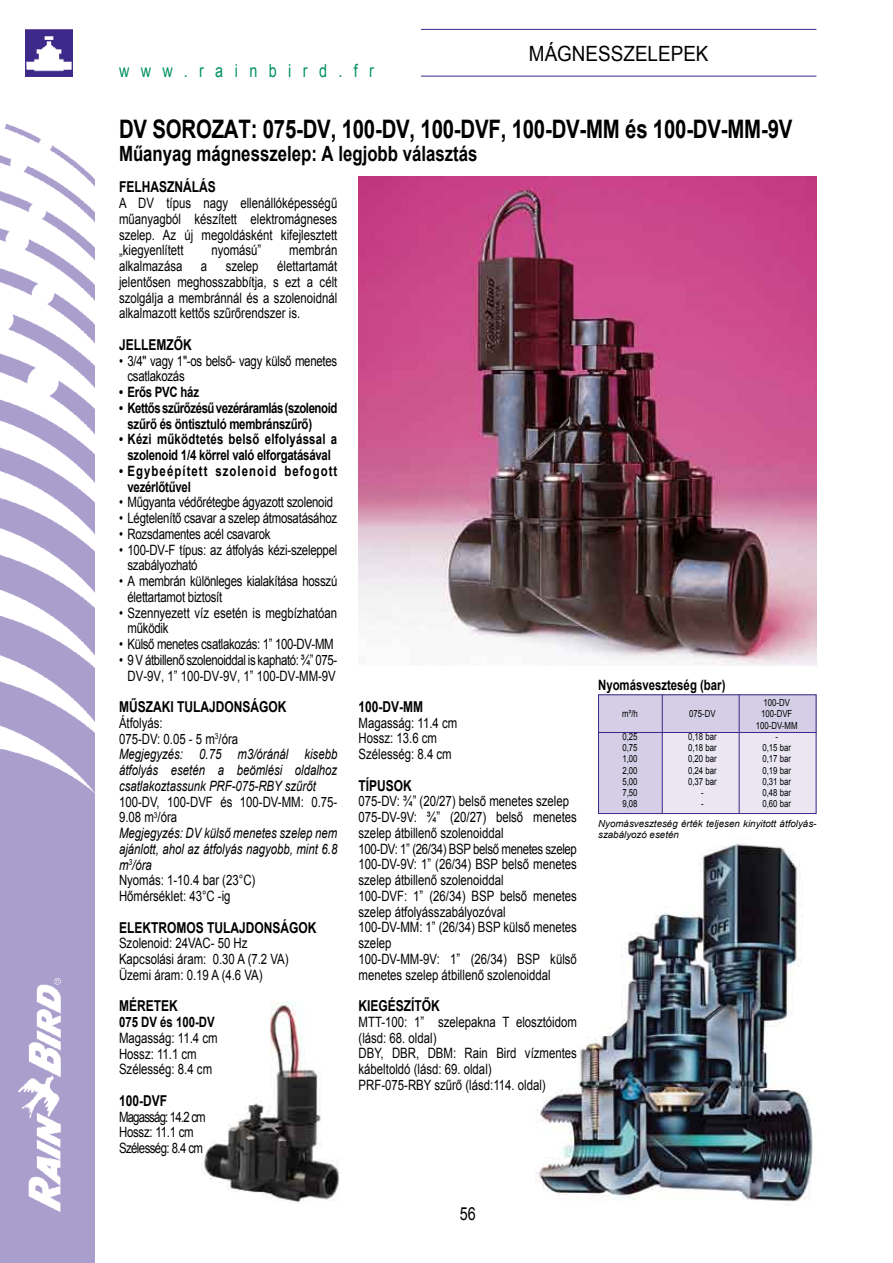
<style>
.page{position:relative;width:893px;height:1263px;background:#fff}
.page>*{position:absolute;margin:0;border:0;box-sizing:border-box;transform-origin:0 0}
.t1{font:700 25.5px "Arial";letter-spacing:-.01em;color:#000;scale:.8 1}
.t2{font:700 21px "Arial";color:#000;scale:.8 1}
.t3{font:21px "Arial";color:#000;scale:.9 1}
.t4{font:18px "Arial";letter-spacing:.795em;color:#00915c;scale:.8 1}
.t5{font:18px "Arial";color:#000;scale:.8 1}
.t6{font:700 15px "Arial";color:#000;scale:.8 1}
.t7{font:14.25px/15.8px "Arial";color:#000;scale:.8 1}
.t8{font:14.25px/15.8px "Arial";letter-spacing:-.02em;color:#000;scale:.8 1}
.t9{font:700 14.25px/15.8px "Arial";letter-spacing:-.02em;color:#000;scale:.8 1}
.t10{font:italic 14.25px/15.8px "Arial";color:#000;scale:.8 1}
.t11{font:14.25px/15.8px "Arial";letter-spacing:-.03em;color:#000;text-align:center;scale:.8 1}
.t12{font:700 14.25px/15.8px "Arial";letter-spacing:.095em;color:#000;scale:.8 1}
.t13{font:14.25px/15.8px "Arial";letter-spacing:-.05em;color:#000;scale:.8 1}
.t14{font:700 14.25px "Arial";color:#000;scale:.8 1}
.t15{font:9.75px/11.2px "Arial";color:#000;text-align:center;scale:.8 1}
.t16{font:italic 9.75px/11.2px "Arial";color:#000}
.s1{font-style:normal}
.s2{font-style:italic}
</style>
<div class="page">
<img style="left:359px;top:176px;width:457px;height:489px">
<img style="left:535px;top:841px;width:278px;height:361px">
<div style="left:598px;top:694px;width:218px;height:119px;background:#d4cfe6"></div>
<div style="left:662px;top:733px;width:154px;height:80px;background:#eae7f3"></div>
<div style="left:598px;top:694px;width:218px;height:120px;border:1px solid #3c288a"></div>
<hr style="left:739px;top:694px;width:1px;height:120px;background:#3c288a">
<hr style="left:662px;top:694px;width:1px;height:120px;background:#3c288a">
<hr style="left:598px;top:732px;width:218px;height:1px;background:#3c288a">
<img style="left:201px;top:1002px;width:139px;height:201px">
<hr style="left:421px;top:76px;width:395px;height:1px;background:#3c288a">
<hr style="left:421px;top:29px;width:395px;height:1px;background:#3c288a">
<img style="left:26px;top:30px;width:46px;height:47px">
<img style="left:0;top:124px;width:95px;height:1139px">
<p class="t4" style="left:119px;top:58px;width:320px">www.rainbird.fr</p>
<h2 class="t3" style="left:529px;top:40px;width:201px">MÁGNESSZELEPEK</h2>
<h1 class="t1" style="left:119px;top:112px;width:843px">DV SOROZAT: 075-DV, 100-DV, 100-DVF, 100-DV-MM és 100-DV-MM-9V</h1>
<h2 class="t2" style="left:119px;top:140px;width:450px">Műanyag mágnesszelep: A legjobb választás</h2>
<p class="t6" style="left:119px;top:177px;width:122px">FELHASZNÁLÁS</p>
<p class="t7" style="left:119px;top:195px;width:274px;text-align:justify">A DV típus nagy ellenállóképességű műanyagból készített elektromágneses szelep. Az új megoldásként kifejlesztett „kiegyenlített</p>
<p class="t7" style="left:211px;top:242px;width:64px">nyomású”</p>
<p class="t7" style="left:289px;top:242px;width:62px">membrán</p>
<p class="t7" style="left:119px;top:258px;width:274px;text-align:justify;text-indent:158px">élettartamát jelentősen meghosszabbítja, s ezt a célt szolgálja a membránnál és a szolenoidnál alkalmazott kettős szűrőrendszer is.</p>
<p class="t6" style="left:119px;top:335px;width:92px">JELLEMZŐK</p>
<p class="t8" style="left:128px;top:353px;width:264px;text-indent:-8px">• 3/4" vagy 1"-os belső- vagy külső menetes csatlakozás</p>
<p class="t9" style="left:119px;top:385px;width:102px">• Erős PVC ház</p>
<p class="t9" style="left:128px;top:400px;width:264px;text-indent:-8px">• Kettős szűrőzésű vezéráramlás (szolenoid szűrő és öntisztuló membránszűrő)</p>
<p class="t9" style="left:119px;top:432px;width:274px;text-align:center">• Kézi működtetés belső elfolyással a szolenoid 1/4 körrel való elforgatásával</p>
<p class="t12" style="left:128px;top:463px;width:264px;text-indent:-8px">• Egybeépített szolenoid befogott vezérlőtűvel</p>
<p class="t8" style="left:119px;top:494px;width:269px">• Műgyanta védőrétegbe ágyazott szolenoid</p>
<p class="t8" style="left:119px;top:510px;width:274px">• Légtelenítő csavar a szelep átmosatásához</p>
<p class="t8" style="left:119px;top:526px;width:191px">• Rozsdamentes acél csavarok</p>
<p class="t8" style="left:128px;top:542px;width:264px;text-indent:-8px">• 100-DV-F típus: az átfolyás kézi-szeleppel szabályozható</p>
<p class="t8" style="left:128px;top:573px;width:264px;text-indent:-8px">• A membrán különleges kialakítása hosszú élettartamot biztosít</p>
<p class="t7" style="left:128px;top:605px;width:264px;text-indent:-8px">• Szennyezett víz esetén is megbízhatóan működik</p>
<p class="t11" style="left:119px;top:636px;width:270px">• Külső menetes csatlakozás: 1” 100-DV-MM</p>
<p class="t11" style="left:119px;top:652px;width:274px">• 9 V átbillenő szolenoiddal is kapható: ¾” 075-<br>DV-9V, 1” 100-DV-9V, 1” 100-DV-MM-9V</p>
<p class="t6" style="left:119px;top:697px;width:211px">MŰSZAKI TULAJDONSÁGOK</p>
<p class="t10" style="left:119px;top:715px;width:274px"><span class="s1">Átfolyás:<br>075-DV: 0.05 - 5 m</span><sup>3</sup><span class="s1">/óra<br></span>Megjegyzés: 0.75 m3/óránál kisebb átfolyás esetén a beömlési oldalhoz csatlakoztassunk PRF-075-RBY szűrőt</p>
<p class="t7" style="left:119px;top:794px;width:274px">100-DV, 100-DVF és 100-DV-MM: 0.75-<br>9.08 m<sup>3</sup>/óra<br><span class="s2">Megjegyzés: DV külső menetes szelep nem ajánlott, ahol az átfolyás nagyobb, mint 6.8 m</span><sup>3</sup><span class="s2">/óra<br></span>Nyomás: 1-10.4 bar (23°C)<br>Hőmérséklet: 43°C -ig</p>
<p class="t6" style="left:119px;top:917px;width:248px">ELEKTROMOS TULAJDONSÁGOK</p>
<p class="t7" style="left:119px;top:935px;width:214px">Szolenoid: 24VAC- 50 Hz<br>Kapcsolási áram: 0.30 A (7.2 VA)<br>Üzemi áram: 0.19 A (4.6 VA)</p>
<p class="t6" style="left:119px;top:996px;width:75px">MÉRETEK</p>
<p class="t14" style="left:119px;top:1013px;width:121px">075 DV és 100-DV</p>
<p class="t7" style="left:119px;top:1030px;width:125px">Magasság: 11.4 cm<br>Hossz: 11.1 cm<br>Szélesség: 8.4 cm</p>
<p class="t6" style="left:119px;top:1091px;width:62px">100-DVF</p>
<p class="t13" style="left:119px;top:1109px;width:110px">Magasság: 14.2 cm<br>Hossz: 11.1 cm<br>Szélesség: 8.4 cm</p>
<p class="t7" style="left:119px;top:258px;width:81px">alkalmazása</p>
<p class="t7" style="left:201px;top:258px;width:9px">a</p>
<p class="t7" style="left:226px;top:258px;width:43px">szelep</p>
<p class="t6" style="left:359px;top:697px;width:82px">100-DV-MM</p>
<p class="t7" style="left:359px;top:715px;width:125px">Magasság: 11.4 cm<br>Hossz: 13.6 cm<br>Szélesség: 8.4 cm</p>
<p class="t6" style="left:359px;top:775px;width:68px">TÍPUSOK</p>
<p class="t7" style="left:359px;top:794px;width:274px">075-DV: ¾” (20/27) belső menetes szelep 075-DV-9V: ¾” (20/27) belső menetes szelep átbillenő szolenoiddal<br>100-DV: 1” (26/34) BSP belső menetes szelep 100-DV-9V: 1” (26/34) BSP belső menetes szelep átbillenő szolenoiddal<br>100-DVF: 1” (26/34) BSP belső menetes szelep átfolyásszabályozóval<br>100-DV-MM: 1” (26/34) BSP külső menetes szelep<br>100-DV-MM-9V: 1” (26/34) BSP külső menetes szelep átbillenő szolenoiddal</p>
<p class="t6" style="left:359px;top:996px;width:103px">KIEGÉSZÍTŐK</p>
<p class="t7" style="left:359px;top:1014px;width:274px">MTT-100: 1” szelepakna T elosztóidom (lásd: 68. oldal)<br>DBY, DBR, DBM: Rain Bird vízmentes kábeltoldó (lásd: 69. oldal)<br>PRF-075-RBY szűrő (lásd:114. oldal)</p>
<p class="t5" style="left:460px;top:1202px;width:22px">56</p>
<p class="t14" style="left:598px;top:675px;width:161px">Nyomásveszteség (bar)</p>
<p class="t15" style="left:763px;top:697px;width:35px">100-DV</p>
<p class="t15" style="left:622px;top:708px;width:21px">m³/h</p>
<p class="t15" style="left:689px;top:708px;width:35px">075-DV</p>
<p class="t15" style="left:756px;top:708px;width:54px">100-DVF<br>100-DV-MM</p>
<p class="t15" style="left:622px;top:731px;width:20px">0,25</p>
<p class="t15" style="left:688px;top:731px;width:37px">0,18 bar</p>
<p class="t15" style="left:775px;top:731px;width:5px">-</p>
<p class="t15" style="left:622px;top:742px;width:20px">0,75</p>
<p class="t15" style="left:688px;top:742px;width:37px">0,18 bar</p>
<p class="t15" style="left:762px;top:742px;width:37px">0,15 bar</p>
<p class="t15" style="left:622px;top:753px;width:20px">1,00</p>
<p class="t15" style="left:688px;top:753px;width:37px">0,20 bar</p>
<p class="t15" style="left:762px;top:753px;width:37px">0,17 bar</p>
<p class="t15" style="left:622px;top:765px;width:20px">2,00</p>
<p class="t15" style="left:688px;top:765px;width:37px">0,24 bar</p>
<p class="t15" style="left:762px;top:765px;width:37px">0,19 bar</p>
<p class="t15" style="left:622px;top:776px;width:20px">5,00</p>
<p class="t15" style="left:688px;top:776px;width:37px">0,37 bar</p>
<p class="t15" style="left:762px;top:776px;width:37px">0,31 bar</p>
<p class="t15" style="left:622px;top:787px;width:20px">7,50</p>
<p class="t15" style="left:701px;top:787px;width:5px">-</p>
<p class="t15" style="left:762px;top:787px;width:37px">0,48 bar</p>
<p class="t15" style="left:622px;top:798px;width:20px">9,08</p>
<p class="t15" style="left:701px;top:798px;width:5px">-</p>
<p class="t15" style="left:762px;top:798px;width:37px">0,60 bar</p>
<p class="t16" style="left:598px;top:818px;width:220px">Nyomásveszteség érték teljesen kinyitott átfolyás&shy;szabályozó esetén</p>
</div>
